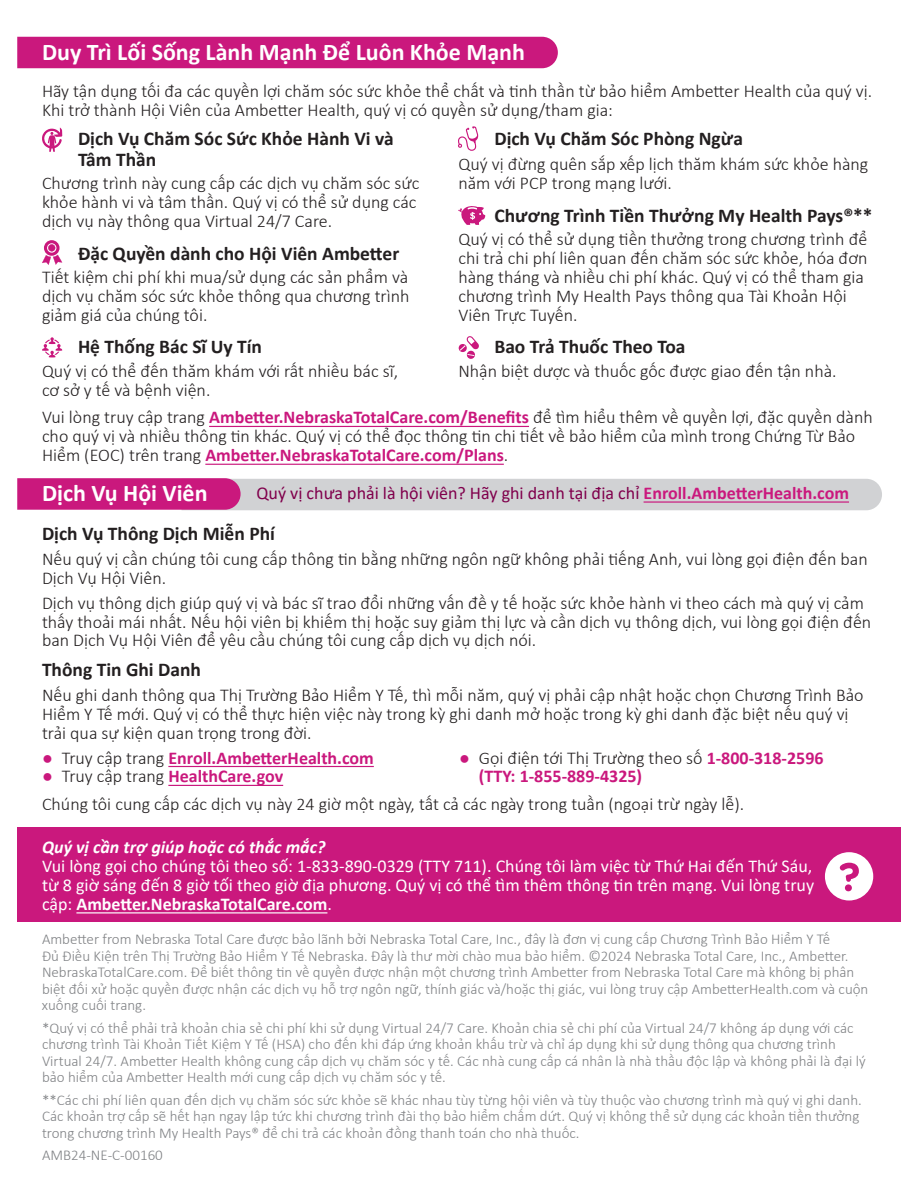
<style>
.page{position:relative;width:918px;height:1188px;background:#fff}
.page>*{position:absolute;margin:0;border:0;box-sizing:border-box;transform-origin:0 0}
.t1{font:700 24px "Calibri";color:#fff}
.t2{font:700 19.5px/20.4px "Calibri";color:#231f20}
.t3{font:300 18px/18.9px "Calibri";color:#231f20}
.t4{font:18px/18.9px "Calibri";color:#fff;text-align:justify}
.t5{font:700 18px/18.9px "Calibri";color:#ca187d}
.t6{font:18px "Calibri";color:#80004c}
.t7{font:italic 700 18px "Calibri";color:#fff}
.t8{font:300 15px/16.5px "Calibri";color:#808285}
.s1{font-weight:700;color:#ca187d}
.s2{font-family:"Arial";font-weight:400}
.s3{font-weight:300;color:#231f20}
.s4{font-weight:700}
</style>
<div class="page">
<div style="left:17px;top:37px;width:541px;height:31px;background:#ca187d"></div>
<hr style="left:209px;top:426px;width:320px;height:1px;background:#ca187d">
<hr style="left:205px;top:464px;width:299px;height:1px;background:#ca187d">
<svg style="left:17px;top:478px;width:865px;height:32px;background:#d0a3be"></svg>
<hr style="left:168px;top:766px;width:206px;height:1px;background:#ca187d">
<hr style="left:168px;top:785px;width:115px;height:1px;background:#ca187d">
<div style="left:17px;top:828px;width:884px;height:37px;background:#ca187d"></div>
<div style="left:17px;top:847px;width:884px;height:75px;background:#ca187d"></div>
<hr style="left:76px;top:912px;width:251px;height:1px;background:#fff">
<svg style="left:42px;top:127px;width:20px;height:25px"></svg>
<svg style="left:42px;top:240px;width:20px;height:25px"></svg>
<svg style="left:42px;top:337px;width:20px;height:21px"></svg>
<svg style="left:458px;top:126px;width:21px;height:25px"></svg>
<svg style="left:458px;top:206px;width:27px;height:19px"></svg>
<svg style="left:458px;top:336px;width:21px;height:23px"></svg>
<div style="left:825px;top:852px;width:48px;height:49px;background:#fff;border-radius:50%"></div>
<svg style="left:840px;top:863px;width:19px;height:28px"></svg>
<h2 class="t1" style="left:42px;top:35px;width:485px">Duy Trì Lối Sống Lành Mạnh Để Luôn Khỏe Mạnh</h2>
<p class="t3" style="left:42px;top:81px;width:832px">Hãy tận dụng tối đa các quyền lợi chăm sóc sức khỏe thể chất và tinh thần từ bảo hiểm Ambetter Health của quý vị.<br>Khi trở thành Hội Viên của Ambetter Health, quý vị có quyền sử dụng/tham gia:</p>
<h3 class="t2" style="left:78px;top:128px;width:317px">Dịch Vụ Chăm Sóc Sức Khỏe Hành Vi và<br>Tâm Thần</h3>
<p class="t3" style="left:42px;top:174px;width:379px">Chương trình này cung cấp các dịch vụ chăm sóc sức khỏe hành vi và tâm thần. Quý vị có thể sử dụng các dịch vụ này thông qua Virtual 24/7 Care.</p>
<h3 class="t2" style="left:78px;top:243px;width:323px">Đặc Quyền dành cho Hội Viên Ambetter</h3>
<p class="t3" style="left:42px;top:267px;width:369px;text-align:justify">Tiết kiệm chi phí khi mua/sử dụng các sản phẩm và dịch vụ chăm sóc sức khỏe thông qua chương trình giảm giá của chúng tôi.</p>
<h3 class="t2" style="left:78px;top:336px;width:186px">Hệ Thống Bác Sĩ Uy Tín</h3>
<p class="t3" style="left:42px;top:361px;width:358px">Quý vị có thể đến thăm khám với rất nhiều bác sĩ, cơ sở y tế và bệnh viện.</p>
<h3 class="t2" style="left:494px;top:128px;width:250px">Dịch Vụ Chăm Sóc Phòng Ngừa</h3>
<p class="t3" style="left:458px;top:155px;width:411px">Quý vị đừng quên sắp xếp lịch thăm khám sức khỏe hàng năm với PCP trong mạng lưới.</p>
<h3 class="t2" style="left:494px;top:205px;width:380px">Chương Trình Tiền Thưởng My Health Pays®**</h3>
<p class="t3" style="left:458px;top:230px;width:410px">Quý vị có thể sử dụng tiền thưởng trong chương trình để chi trả chi phí liên quan đến chăm sóc sức khỏe, hóa đơn hàng tháng và nhiều chi phí khác. Quý vị có thể tham gia chương trình My Health Pays thông qua Tài Khoản Hội Viên Trực Tuyến.</p>
<h3 class="t2" style="left:494px;top:336px;width:193px">Bao Trả Thuốc Theo Toa</h3>
<p class="t3" style="left:458px;top:361px;width:380px">Nhận biệt dược và thuốc gốc được giao đến tận nhà.</p>
<p class="t3" style="left:42px;top:408px;width:832px">Vui lòng truy cập trang <span class="s1">Ambetter.NebraskaTotalCare.com/Benefits</span> để tìm hiểu thêm về quyền lợi, đặc quyền dành cho quý vị và nhiều thông tin khác. Quý vị có thể đọc thông tin chi tiết về bảo hiểm của mình trong Chứng Từ Bảo<br>Hiểm (EOC) trên trang <span class="s1">Ambetter.NebraskaTotalCare.com/Plans</span>.</p>
<h2 class="t1" style="left:42px;top:477px;width:167px">Dịch Vụ Hội Viên</h2>
<p class="t6" style="left:256px;top:481px;width:594px">Quý vị chưa phải là hội viên? Hãy ghi danh tại địa chỉ <span class="s1">Enroll.AmbetterHealth.com</span></p>
<h3 class="t2" style="left:42px;top:523px;width:234px">Dịch Vụ Thông Dịch Miễn Phí</h3>
<p class="t3" style="left:42px;top:549px;width:827px">Nếu quý vị cần chúng tôi cung cấp thông tin bằng những ngôn ngữ không phải tiếng Anh, vui lòng gọi điện đến ban<br>Dịch Vụ Hội Viên.</p>
<p class="t3" style="left:42px;top:593px;width:831px">Dịch vụ thông dịch giúp quý vị và bác sĩ trao đổi những vấn đề y tế hoặc sức khỏe hành vi theo cách mà quý vị cảm thấy thoải mái nhất. Nếu hội viên bị khiếm thị hoặc suy giảm thị lực và cần dịch vụ thông dịch, vui lòng gọi điện đến ban Dịch Vụ Hội Viên để yêu cầu chúng tôi cung cấp dịch vụ dịch nói.</p>
<h3 class="t2" style="left:42px;top:659px;width:161px">Thông Tin Ghi Danh</h3>
<p class="t3" style="left:42px;top:685px;width:823px">Nếu ghi danh thông qua Thị Trường Bảo Hiểm Y Tế, thì mỗi năm, quý vị phải cập nhật hoặc chọn Chương Trình Bảo<br>Hiểm Y Tế mới. Quý vị có thể thực hiện việc này trong kỳ ghi danh mở hoặc trong kỳ ghi danh đặc biệt nếu quý vị trải qua sự kiện quan trọng trong đời.</p>
<p class="t5" style="left:42px;top:748px;width:333px"><span class="s2">●</span> <span class="s3">Truy cập trang</span> Enroll.AmbetterHealth.com</p>
<p class="t5" style="left:42px;top:767px;width:243px"><span class="s2">●</span> <span class="s3">Truy cập trang</span> HealthCare.gov</p>
<p class="t5" style="left:479px;top:748px;width:346px;text-indent:-20px"><span class="s2">●</span> <span class="s3">Gọi điện tới Thị Trường theo số</span> 1-800-318-2596 (TTY: 1-855-889-4325)</p>
<p class="t3" style="left:42px;top:795px;width:704px">Chúng tôi cung cấp các dịch vụ này 24 giờ một ngày, tất cả các ngày trong tuần (ngoại trừ ngày lễ).</p>
<h4 class="t7" style="left:42px;top:834px;width:285px">Quý vị cần trợ giúp hoặc có thắc mắc?</h4>
<p class="t4" style="left:42px;top:856px;width:774px">Vui lòng gọi cho chúng tôi theo số: 1-833-890-0329 (TTY 711). Chúng tôi làm việc từ Thứ Hai đến Thứ Sáu, từ 8 giờ sáng đến 8 giờ tối theo giờ địa phương. Quý vị có thể tìm thêm thông tin trên mạng. Vui lòng truy cập: <span class="s4">Ambetter.NebraskaTotalCare.com</span>.</p>
<p class="t8" style="left:42px;top:931px;width:828px">Ambetter from Nebraska Total Care được bảo lãnh bởi Nebraska Total Care, Inc., đây là đơn vị cung cấp Chương Trình Bảo Hiểm Y Tế<br>Đủ Điều Kiện trên Thị Trường Bảo Hiểm Y Tế Nebraska. Đây là thư mời chào mua bảo hiểm. ©2024 Nebraska Total Care, Inc., Ambetter.<br>NebraskaTotalCare.com. Để biết thông tin về quyền được nhận một chương trình Ambetter from Nebraska Total Care mà không bị phân biệt đối xử hoặc quyền được nhận các dịch vụ hỗ trợ ngôn ngữ, thính giác và/hoặc thị giác, vui lòng truy cập AmbetterHealth.com và cuộn xuống cuối trang.</p>
<h3 class="t8" style="left:42px;top:1020px;width:825px">*Quý vị có thể phải trả khoản chia sẻ chi phí khi sử dụng Virtual 24/7 Care. Khoản chia sẻ chi phí của Virtual 24/7 không áp dụng với các chương trình Tài Khoản Tiết Kiệm Y Tế (HSA) cho đến khi đáp ứng khoản khấu trừ và chỉ áp dụng khi sử dụng thông qua chương trình Virtual 24/7. Ambetter Health không cung cấp dịch vụ chăm sóc y tế. Các nhà cung cấp cá nhân là nhà thầu độc lập và không phải là đại lý bảo hiểm của Ambetter Health mới cung cấp dịch vụ chăm sóc y tế.</h3>
<h3 class="t8" style="left:42px;top:1092px;width:821px">**Các chi phí liên quan đến dịch vụ chăm sóc sức khỏe sẽ khác nhau tùy từng hội viên và tùy thuộc vào chương trình mà quý vị ghi danh.<br>Các khoản trợ cấp sẽ hết hạn ngay lập tức khi chương trình đài thọ bảo hiểm chấm dứt. Quý vị không thể sử dụng các khoản tiền thưởng trong chương trình My Health Pays® để chi trả các khoản đồng thanh toán cho nhà thuốc.</h3>
<p class="t8" style="left:42px;top:1147px;width:122px">AMB24-NE-C-00160</p>
</div>
